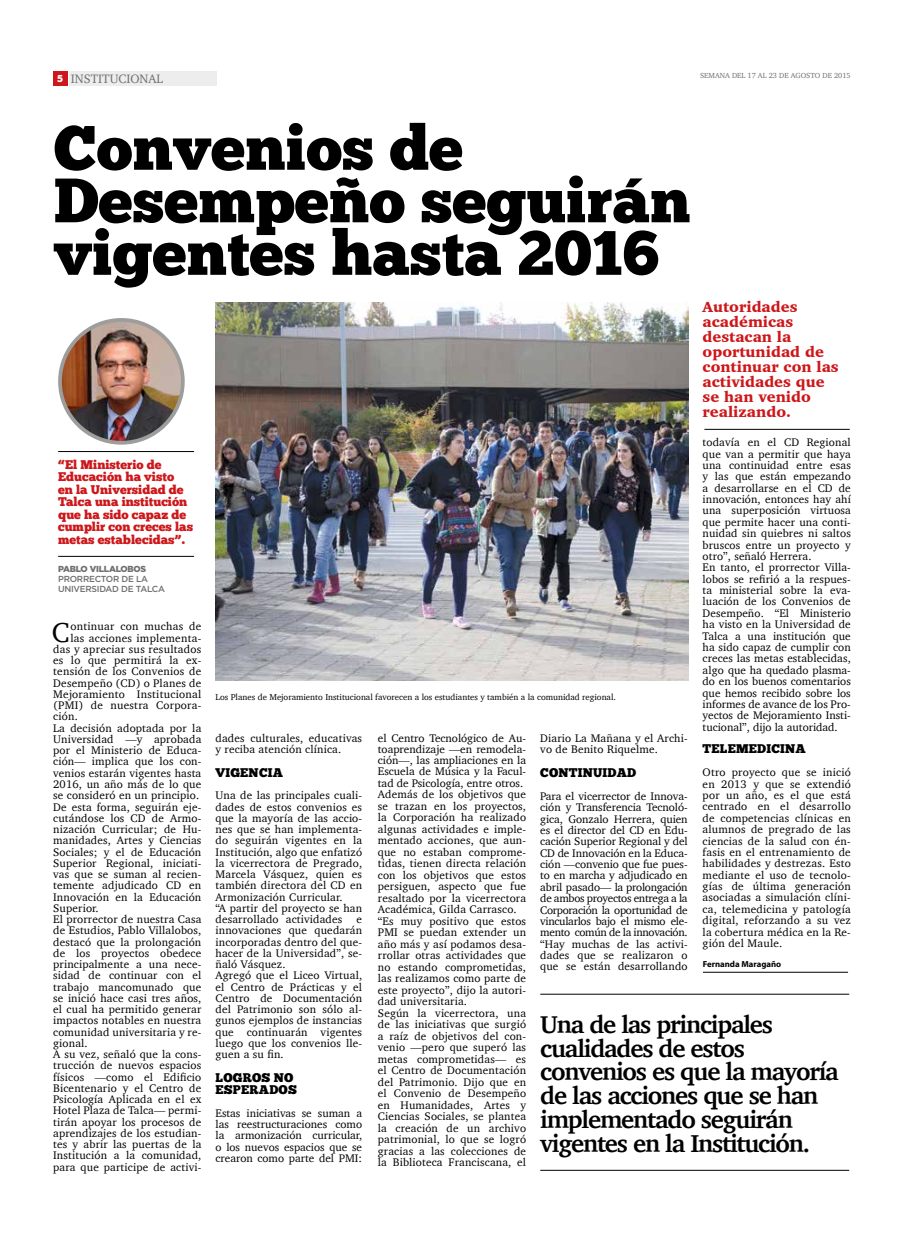
<style>
.page{position:relative;width:904px;height:1241px;background:#fff}
.page>*{position:absolute;margin:0;border:0;box-sizing:border-box;transform-origin:0 0}
.t1{font:62.5px/52.5px "Chunk Five Ex";color:#000}
.t2{font:28px "Charter";color:#000}
.t3{font:700 25px/23.8px "Charter";letter-spacing:-.045em;color:#000}
.t4{font:900 15px/15px "Charter";color:#cd171a}
.t5{font:12.5px/12.5px "Chunk Five Ex";color:#cd171a}
.t6{font:12.5px/12.5px "Chunk Five Ex";letter-spacing:.015em;color:#000}
.t7{font:12.5px "Charter";color:#706f6f}
.t8{font:11.25px/11.4px "Charter";letter-spacing:.015em;color:#000}
.t9{font:8.75px "Charter";color:#000}
.t10{font:500 8.75px/10px "Gotham";letter-spacing:-.03em;color:#706f6f}
.t11{font:700 8.75px "Myriad Pro";color:#000}
.t12{font:900 8.75px "Gotham";letter-spacing:-.03em;color:#706f6f}
.t13{font:7.5px "Charter";color:#706f6f}
.s1{font-family:"Chunk Five Ex";font-size:10px;color:#fff}
</style>
<div class="page">
<div style="left:53px;top:71px;width:15px;height:15px;background:#cd171a"></div>
<div style="left:69px;top:71px;width:147px;height:15px;background:#ededed"></div>
<hr style="left:58px;top:451px;width:136px;height:1px;background:#000">
<hr style="left:58px;top:556px;width:136px;height:1px;background:#000">
<hr style="left:540px;top:1169px;width:309px;height:1px;background:#000">
<hr style="left:540px;top:993px;width:309px;height:1px;background:#000">
<img style="left:60px;top:320px;width:123px;height:122px;border-radius:61px">
<div style="left:58px;top:318px;width:127px;height:126px;border:4px solid #9d9d9c;border-radius:50%"></div>
<hr style="left:703px;top:971px;width:145px;height:1px;background:#000">
<hr style="left:704px;top:429px;width:145px;height:1px;background:#000">
<img style="left:215px;top:302px;width:473px;height:378px">
<p class="t7" style="left:57px;top:68px;width:107px"><span class="s1">5</span> INSTITUCIONAL</p>
<h1 class="t1" style="left:54px;top:120px;width:638px">Convenios de<br>Desempeño seguirán vigentes hasta 2016</h1>
<p class="t13" style="left:700px;top:69px;width:152px">SEMANA DEL 17 AL 23 DE AGOSTO DE 2015</p>
<h3 class="t4" style="left:702px;top:299px;width:138px">Autoridades académicas destacan la oportunidad de continuar con las actividades que se han venido realizando.</h3>
<p class="t5" style="left:58px;top:458px;width:136px">“El Ministerio de<br>Educación ha visto<br>en la Universidad de<br>Talca una institución que ha sido capaz de cumplir con creces las metas establecidas”.</p>
<p class="t12" style="left:58px;top:563px;width:90px">PABLO VILLALOBOS</p>
<p class="t10" style="left:58px;top:573px;width:108px">PRORRECTOR DE LA<br>UNIVERSIDAD DE TALCA</p>
<h2 class="t2" style="left:52px;top:607px;width:19px">C</h2>
<p class="t8" style="left:70px;top:620px;width:132px">ontinuar con muchas de</p>
<p class="t8" style="left:70px;top:632px;width:132px">las acciones implementa-</p>
<p class="t8" style="left:53px;top:643px;width:150px">das y apreciar sus resultados</p>
<p class="t8" style="left:53px;top:654px;width:150px">es lo que permitirá la ex-</p>
<p class="t8" style="left:53px;top:665px;width:150px">tensión de los Convenios de</p>
<p class="t8" style="left:53px;top:677px;width:150px">Desempeño (CD) o Planes de</p>
<p class="t8" style="left:53px;top:688px;width:150px">Mejoramiento Institucional</p>
<p class="t8" style="left:53px;top:699px;width:150px">(PMI) de nuestra Corpora-</p>
<p class="t8" style="left:53px;top:710px;width:26px">ción.</p>
<p class="t8" style="left:53px;top:722px;width:150px">La decisión adoptada por la</p>
<p class="t8" style="left:53px;top:733px;width:150px">Universidad —y aprobada</p>
<p class="t8" style="left:53px;top:744px;width:150px">por el Ministerio de Educa-</p>
<p class="t8" style="left:53px;top:755px;width:150px">ción— implica que los con-</p>
<p class="t8" style="left:53px;top:767px;width:150px">venios estarán vigentes hasta</p>
<p class="t8" style="left:53px;top:778px;width:150px">2016, un año más de lo que</p>
<p class="t8" style="left:53px;top:789px;width:148px">se consideró en un principio.</p>
<p class="t8" style="left:53px;top:800px;width:150px">De esta forma, seguirán eje-</p>
<p class="t8" style="left:53px;top:812px;width:150px">cutándose los CD de Armo-</p>
<p class="t8" style="left:53px;top:823px;width:150px">nización Curricular; de Hu-</p>
<p class="t8" style="left:53px;top:834px;width:150px">manidades, Artes y Ciencias</p>
<p class="t8" style="left:53px;top:845px;width:150px">Sociales; y el de Educación</p>
<p class="t8" style="left:53px;top:857px;width:150px">Superior Regional, iniciati-</p>
<p class="t8" style="left:53px;top:868px;width:150px">vas que se suman al recien-</p>
<p class="t8" style="left:53px;top:879px;width:150px">temente adjudicado CD en</p>
<p class="t8" style="left:53px;top:890px;width:150px">Innovación en la Educación</p>
<p class="t8" style="left:53px;top:902px;width:47px">Superior.</p>
<p class="t8" style="left:53px;top:913px;width:150px">El prorrector de nuestra Casa</p>
<p class="t8" style="left:53px;top:924px;width:150px">de Estudios, Pablo Villalobos,</p>
<p class="t8" style="left:53px;top:935px;width:150px">destacó que la prolongación</p>
<p class="t8" style="left:53px;top:947px;width:150px">de los proyectos obedece</p>
<p class="t8" style="left:53px;top:958px;width:150px">principalmente a una nece-</p>
<p class="t8" style="left:53px;top:969px;width:150px">sidad de continuar con el</p>
<p class="t8" style="left:53px;top:980px;width:150px">trabajo mancomunado que</p>
<p class="t8" style="left:53px;top:992px;width:150px">se inició hace casi tres años,</p>
<p class="t8" style="left:53px;top:1003px;width:150px">el cual ha permitido generar</p>
<p class="t8" style="left:53px;top:1014px;width:150px">impactos notables en nuestra</p>
<p class="t8" style="left:53px;top:1025px;width:150px">comunidad universitaria y re-</p>
<p class="t8" style="left:53px;top:1037px;width:36px">gional.</p>
<p class="t8" style="left:53px;top:1048px;width:150px">A su vez, señaló que la cons-</p>
<p class="t8" style="left:53px;top:1059px;width:150px">trucción de nuevos espacios</p>
<p class="t8" style="left:53px;top:1070px;width:150px">físicos —como el Edificio</p>
<p class="t8" style="left:53px;top:1082px;width:150px">Bicentenario y el Centro de</p>
<p class="t8" style="left:53px;top:1093px;width:150px">Psicología Aplicada en el ex</p>
<p class="t8" style="left:53px;top:1104px;width:150px">Hotel Plaza de Talca— permi-</p>
<p class="t8" style="left:53px;top:1115px;width:150px">tirán apoyar los procesos de</p>
<p class="t8" style="left:53px;top:1127px;width:150px">aprendizajes de los estudian-</p>
<p class="t8" style="left:53px;top:1138px;width:150px">tes y abrir las puertas de la</p>
<p class="t8" style="left:53px;top:1149px;width:150px">Institución a la comunidad,</p>
<p class="t8" style="left:53px;top:1160px;width:150px">para que participe de activi-</p>
<p class="t8" style="left:702px;top:436px;width:150px">todavía en el CD Regional que van a permitir que haya una continuidad entre esas y las que están empezando a desarrollarse en el CD de innovación, entonces hay ahí una superposición virtuosa que permite hacer una conti&shy;nuidad sin quiebres ni saltos bruscos entre un proyecto y otro”, señaló Herrera.<br>En tanto, el prorrector Villa&shy;lobos se refirió a la respues&shy;ta ministerial sobre la eva&shy;luación de los Convenios de<br>Desempeño. “El Ministerio ha visto en la Universidad de<br>Talca a una institución que ha sido capaz de cumplir con creces las metas establecidas, algo que ha quedado plasma&shy;do en los buenos comentarios que hemos recibido sobre los informes de avance de los Pro&shy;yectos de Mejoramiento Insti&shy;tucional”, dijo la autoridad.</p>
<p class="t6" style="left:702px;top:742px;width:105px">TELEMEDICINA</p>
<p class="t8" style="left:702px;top:766px;width:150px;text-align:justify">Otro proyecto que se inició en 2013 y que se extendió por un año, es el que está centrado en el desarrollo de competencias clínicas en alumnos de pregrado de las ciencias de la salud con én&shy;fasis en el entrenamiento de habilidades y destrezas. Esto mediante el uso de tecnolo&shy;gías de última generación asociadas a simulación clíni&shy;ca, telemedicina y patología digital, reforzando a su vez la cobertura médica en la Re&shy;gión del Maule.</p>
<p class="t9" style="left:215px;top:689px;width:402px">Los Planes de Mejoramiento Institucional favorecen a los estudiantes y también a la comunidad regional.</p>
<p class="t8" style="left:215px;top:732px;width:148px">dades culturales, educativas y reciba atención clínica.</p>
<p class="t6" style="left:215px;top:765px;width:69px">VIGENCIA</p>
<p class="t8" style="left:215px;top:789px;width:148px">Una de las principales cuali&shy;dades de estos convenios es que la mayoría de las accio&shy;nes que se han implementa&shy;do seguirán vigentes en la<br>Institución, algo que enfatizó la vicerrectora de Pregrado,<br>Marcela Vásquez, quien es también directora del CD en<br>Armonización Curricular.<br>“A partir del proyecto se han desarrollado actividades</p>
<p class="t8" style="left:378px;top:731px;width:150px">el Centro Tecnológico de Au&shy;toaprendizaje —en remodela&shy;ción—, las ampliaciones en la<br>Escuela de Música y la Facul&shy;tad de Psicología, entre otros.<br>Además de los objetivos que se trazan en los proyectos, la Corporación ha realizado algunas actividades e imple&shy;mentado acciones, que aun&shy;que no estaban comprome&shy;tidas, tienen directa relación con los objetivos que estos persiguen, aspecto que fue resaltado por la vicerrectora<br>Académica, Gilda Carrasco. “Es muy positivo que estos<br>PMI se puedan extender un año más y así podamos desa&shy;rrollar otras actividades que no estando comprometidas, las realizamos como parte de este proyecto”, dijo la autori&shy;dad universitaria.<br>Según la vicerrectora, una de las iniciativas que surgió a raíz de objetivos del con&shy;venio —pero que superó las metas comprometidas— es el Centro de Documentación del Patrimonio. Dijo que en el Convenio de Desempeño en Humanidades, Artes y<br>Ciencias Sociales, se plantea la creación de un archivo patrimonial, lo que se logró gracias a las colecciones de la Biblioteca Franciscana, el</p>
<p class="t8" style="left:540px;top:731px;width:149px">Diario La Mañana y el Archi&shy;vo de Benito Riquelme.</p>
<p class="t6" style="left:540px;top:766px;width:97px">CONTINUIDAD</p>
<p class="t8" style="left:540px;top:790px;width:149px;text-align:justify">Para el vicerrector de Innova&shy;ción y Transferencia Tecnoló&shy;gica, Gonzalo Herrera, quien es el director del CD en Edu&shy;cación Superior Regional y del CD de Innovación en la Educa&shy;ción —convenio que fue pues&shy;to en marcha y adjudicado en abril pasado— la prolongación de ambos proyectos entrega a la Corporación la oportunidad de vincularlos bajo el mismo ele&shy;mento común de la innovación. “Hay muchas de las activi&shy;dades que se realizaron o que se están desarrollando</p>
<p class="t8" style="left:215px;top:913px;width:148px;text-indent:141px">e innovaciones que quedarán incorporadas dentro del que&shy;hacer de la Universidad”, se&shy;ñaló Vásquez.<br>Agregó que el Liceo Virtual, el Centro de Prácticas y el<br>Centro de Documentación del Patrimonio son sólo al&shy;gunos ejemplos de instancias que continuarán vigentes luego que los convenios lle&shy;guen a su fin.</p>
<p class="t6" style="left:215px;top:1070px;width:83px">LOGROS NO<br>ESPERADOS</p>
<p class="t8" style="left:215px;top:1107px;width:148px;text-align:justify">Estas iniciativas se suman a las reestructuraciones como la armonización curricular, o los nuevos espacios que se crearon como parte del PMI:</p>
<p class="t11" style="left:702px;top:958px;width:80px">Fernanda Maragaño</p>
<h3 class="t3" style="left:540px;top:1011px;width:300px">Una de las principales cualidades de estos convenios es que la mayoría de las acciones que se han implementado seguirán vigentes en la Institución.</h3>
</div>
